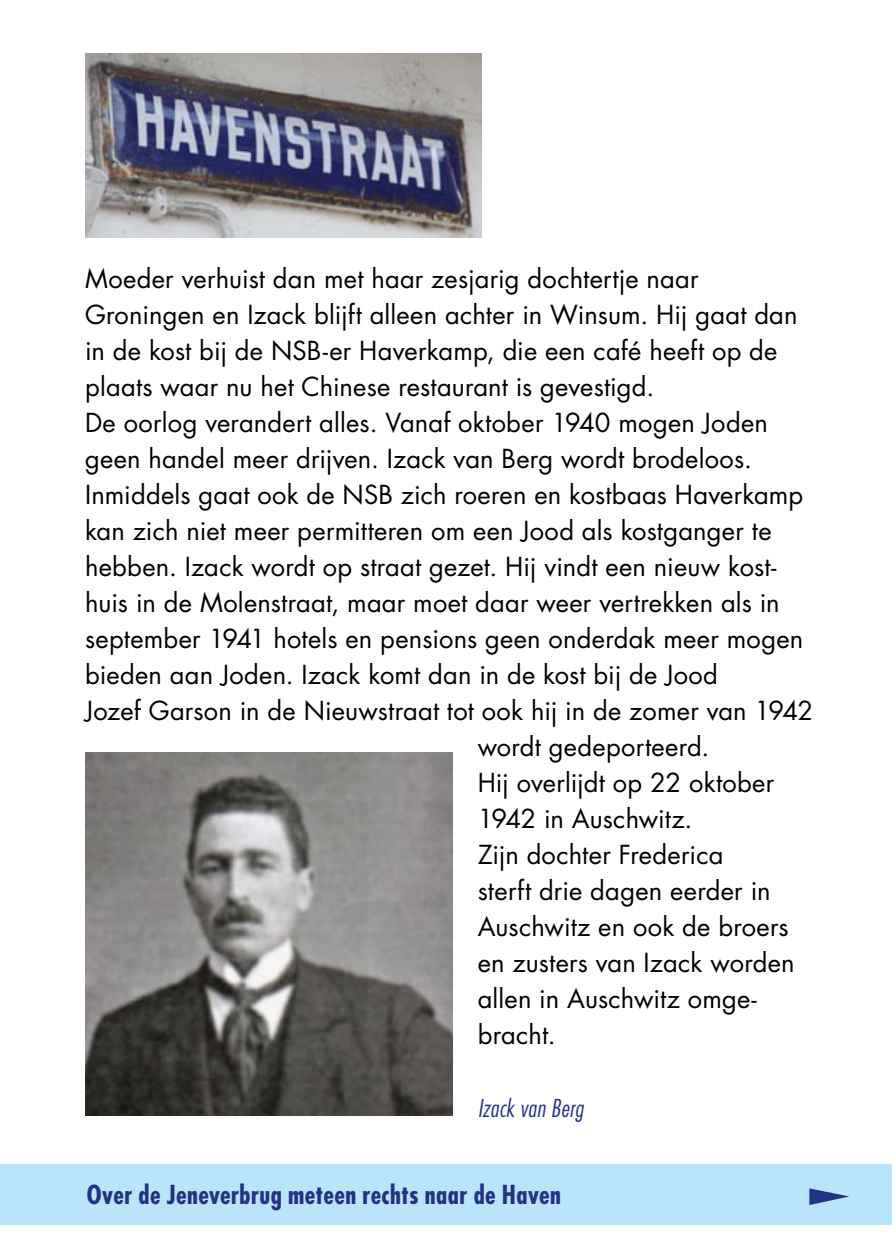
<style>
.page{position:relative;width:893px;height:1259px;background:#fff}
.page>*{position:absolute;margin:0;border:0;box-sizing:border-box;transform-origin:0 0}
.t1{font:25.5px "Futura";letter-spacing:.01em;color:#000}
.t2{font:700 condensed 25.5px "Futura";letter-spacing:.015em;color:#243285}
.t3{font:italic 300 condensed 24px "Futura";letter-spacing:.02em;color:#243285}
</style>
<div class="page">
<div style="left:0;top:1164px;width:891px;height:61px;background:#bae4f9"></div>
<img style="left:85px;top:54px;width:397px;height:184px">
<svg style="left:809px;top:1188px;width:40px;height:17px"></svg>
<img style="left:85px;top:753px;width:367px;height:362px">
<p class="t1" style="left:85px;top:262px;width:615px">Moeder verhuist dan met haar zesjarig dochtertje naar</p>
<p class="t1" style="left:85px;top:298px;width:714px">Groningen en Izack blijft alleen achter in Winsum. Hij gaat dan</p>
<p class="t1" style="left:85px;top:334px;width:694px">in de kost bij de NSB-er Haverkamp, die een café heeft op de</p>
<p class="t1" style="left:85px;top:370px;width:571px">plaats waar nu het Chinese restaurant is gevestigd.</p>
<p class="t1" style="left:85px;top:406px;width:684px">De oorlog verandert alles. Vanaf oktober 1940 mogen Joden</p>
<p class="t1" style="left:85px;top:442px;width:668px">geen handel meer drijven. Izack van Berg wordt brodeloos.</p>
<p class="t1" style="left:85px;top:478px;width:720px">Inmiddels gaat ook de NSB zich roeren en kostbaas Haverkamp</p>
<p class="t1" style="left:85px;top:514px;width:688px">kan zich niet meer permitteren om een Jood als kostganger te</p>
<p class="t1" style="left:85px;top:550px;width:693px">hebben. Izack wordt op straat gezet. Hij vindt een nieuw kost-</p>
<p class="t1" style="left:85px;top:586px;width:696px">huis in de Molenstraat, maar moet daar weer vertrekken als in</p>
<p class="t1" style="left:85px;top:622px;width:720px">september 1941 hotels en pensions geen onderdak meer mogen</p>
<p class="t1" style="left:85px;top:658px;width:634px">bieden aan Joden. Izack komt dan in de kost bij de Jood</p>
<p class="t1" style="left:85px;top:694px;width:730px">Jozef Garson in de Nieuwstraat tot ook hij in de zomer van 1942</p>
<p class="t1" style="left:478px;top:730px;width:233px">wordt gedeporteerd.</p>
<p class="t1" style="left:478px;top:766px;width:298px">Hij overlijdt op 22 oktober</p>
<p class="t1" style="left:478px;top:802px;width:216px">1942 in Auschwitz.</p>
<p class="t1" style="left:478px;top:838px;width:247px">Zijn dochter Frederica</p>
<p class="t1" style="left:478px;top:874px;width:295px">sterft drie dagen eerder in</p>
<p class="t1" style="left:478px;top:910px;width:312px">Auschwitz en ook de broers</p>
<p class="t1" style="left:478px;top:946px;width:318px">en zusters van Izack worden</p>
<p class="t1" style="left:478px;top:982px;width:281px">allen in Auschwitz omge-</p>
<p class="t1" style="left:478px;top:1018px;width:79px">bracht.</p>
<p class="t3" style="left:478px;top:1093px;width:107px">Izack van Berg</p>
<p class="t2" style="left:87px;top:1178px;width:476px">Over de Jeneverbrug meteen rechts naar de Haven</p>
</div>
